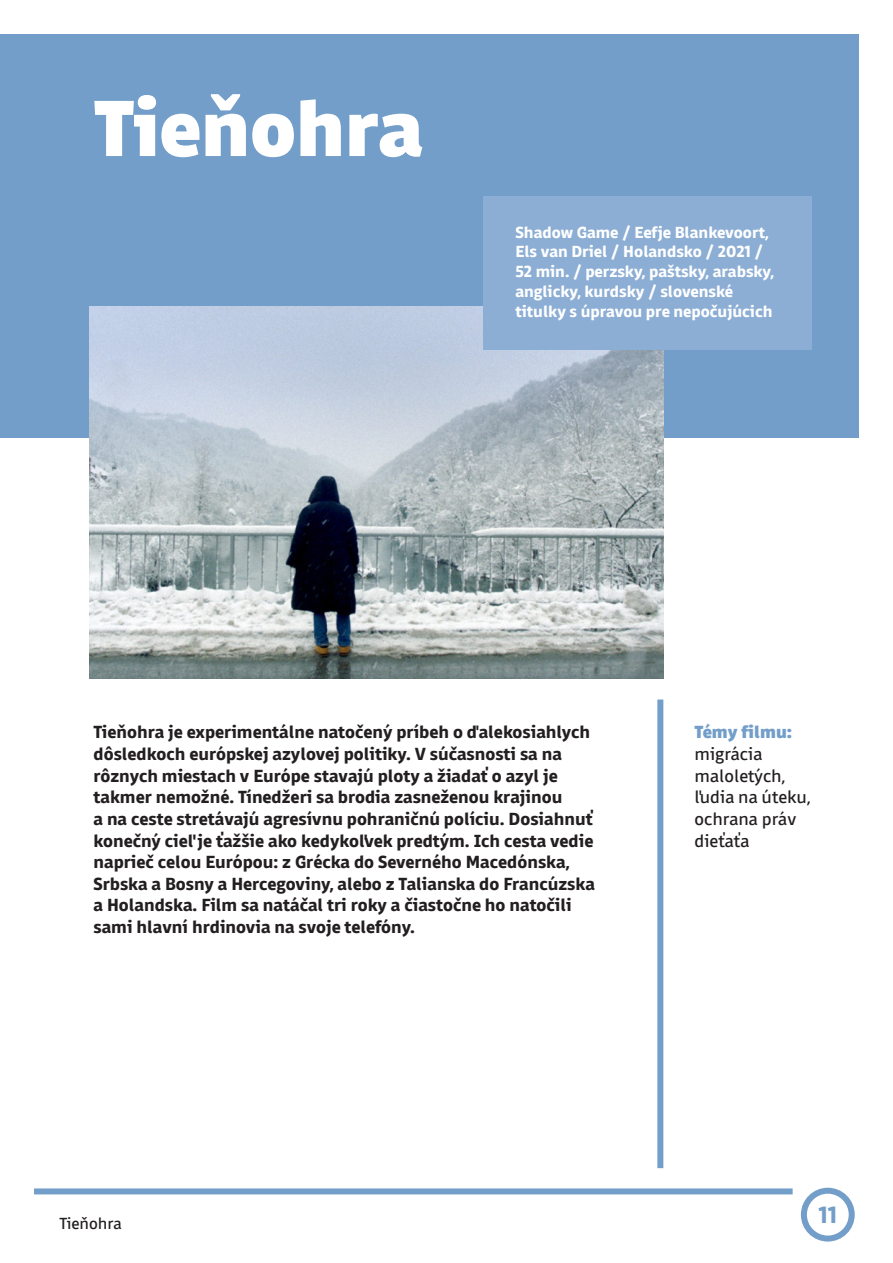
<style>
.page{position:relative;width:893px;height:1263px;background:#fff}
.page>*{position:absolute;margin:0;border:0;box-sizing:border-box;transform-origin:0 0}
.t1{font:800 81.45px "Domotika Pro";color:#fff}
.t2{font:700 24px "Domotika Pro";color:#739ec9}
.t3{font:700 18px/21.6px "Domotika Pro";color:#231f20}
.t4{font:18px/21.6px "Domotika Pro";color:#231f20}
.t5{font:800 18px "Domotika Pro";color:#739ec9}
.t6{font:700 16.5px/19.8px "Domotika Pro";color:#fff}
.t7{font:16.5px "Domotika Pro";color:#231f20}
</style>
<div class="page">
<div style="left:34px;top:1188px;width:759px;height:6px;background:#739ec9"></div>
<div style="left:801px;top:1188px;width:54px;height:53px;border:6px solid #739ec9;border-radius:50%"></div>
<div style="left:0;top:34px;width:859px;height:404px;background:#739ec9"></div>
<img style="left:89px;top:307px;width:574px;height:372px">
<div style="left:483px;top:196px;width:328px;height:154px;background:#8caed4"></div>
<div style="left:657px;top:699px;width:6px;height:469px;background:#739ec9"></div>
<p class="t1" style="left:94px;top:61px;width:331px">Tieňohra</p>
<p class="t6" style="left:515px;top:220px;width:260px">Shadow Game / Eefje Blankevoort, Els van Driel / Holandsko / 2021 / 52 min. / perzsky, paštsky, arabsky, anglicky, kurdsky / slovenské titulky s úpravou pre nepočujúcich</p>
<p class="t3" style="left:94px;top:719px;width:503px">Tieňohra je experimentálne natočený príbeh o ďalekosiahlych dôsledkoch európskej azylovej politiky. V súčasnosti sa na rôznych miestach v Európe stavajú ploty a žiadať o azyl je takmer nemožné. Tínedžeri sa brodia zasneženou krajinou<br>a na ceste stretávajú agresívnu pohraničnú políciu. Dosiahnuť konečný cieľ je ťažšie ako kedykoľvek predtým. Ich cesta vedie naprieč celou Európou: z Grécka do Severného Macedónska, Srbska a Bosny a Hercegoviny, alebo z Talianska do Francúzska a Holandska. Film sa natáčal tri roky a čiastočne ho natočili sami hlavní hrdinovia na svoje telefóny.</p>
<p class="t5" style="left:694px;top:717px;width:99px">Témy filmu:</p>
<p class="t4" style="left:694px;top:741px;width:117px">migrácia maloletých, ľudia na úteku, ochrana práv dieťaťa</p>
<p class="t7" style="left:60px;top:1211px;width:64px">Tieňohra</p>
<p class="t2" style="left:818px;top:1196px;width:20px">11</p>
</div>
